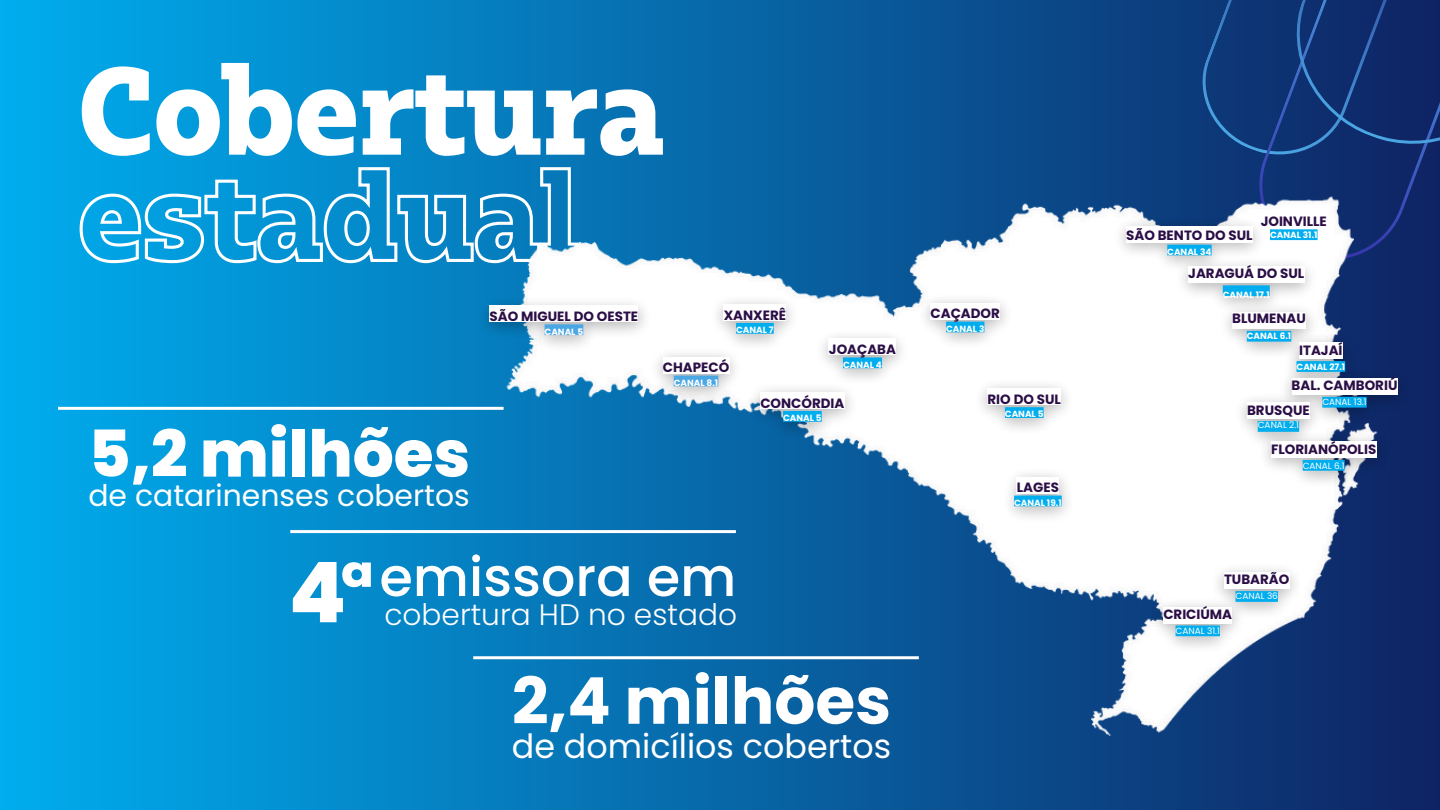
<style>
.page{position:relative;width:1440px;height:810px;background:#fff}
.page>*{position:absolute;margin:0;border:0;box-sizing:border-box;transform-origin:0 0}
.t1{font:800 117.6px "Bw Glenn Slab";color:#fff}
.t2{font:800 83.6px "Poppins";color:#fff}
.t3{font:700 69px "Poppins";color:#fff}
.t4{font:800 64.6px "Poppins";color:#fff}
.t5{font:700 64.6px "Poppins";color:#fff}
.t6{font:500 54px "Poppins";color:#fff}
.t7{font:33.4px "Poppins";color:#fff}
.t8{font:29.8px "Poppins";color:#fff}
.t9{font:300 29.6px "Poppins";color:#fff}
.t10{font:700 13.4px "Poppins";color:#2b0e46}
.t11{font:700 9px "Poppins";color:#fff}
.t12{font:9px "Poppins";color:#fff}
</style>
<div class="page">
<div style="left:0;top:0;width:1440px;height:810px;background:linear-gradient(to right,#00adee,#0f2363)"></div>
<div style="left:1413px;top:164px;width:27px;height:105px;background:#0f2464"></div>
<svg style="left:1193px;top:0;width:247px;height:164px;background:#113474"></svg>
<img style="left:398px;top:159px;width:1015px;height:612px">
<img style="left:459px;top:289px;width:210px;height:71px">
<img style="left:635px;top:340px;width:122px;height:71px">
<img style="left:899px;top:286px;width:132px;height:71px">
<img style="left:700px;top:288px;width:109px;height:70px">
<img style="left:804px;top:322px;width:117px;height:71px">
<img style="left:727px;top:376px;width:151px;height:70px">
<img style="left:1097px;top:209px;width:185px;height:71px">
<img style="left:1162px;top:250px;width:168px;height:71px">
<img style="left:1206px;top:296px;width:126px;height:70px">
<img style="left:962px;top:372px;width:124px;height:70px">
<img style="left:1266px;top:326px;width:109px;height:36px">
<img style="left:1230px;top:362px;width:183px;height:70px">
<img style="left:1209px;top:386px;width:139px;height:70px">
<img style="left:1244px;top:425px;width:160px;height:70px">
<img style="left:966px;top:460px;width:144px;height:71px">
<img style="left:1200px;top:556px;width:114px;height:70px">
<img style="left:1131px;top:590px;width:132px;height:71px">
<div style="left:663px;top:357px;width:66px;height:16px;background:#fff"></div>
<svg style="left:674px;top:376px;width:44px;height:10px"></svg>
<div style="left:931px;top:303px;width:69px;height:16px;background:#fff"></div>
<svg style="left:946px;top:322px;width:38px;height:10px"></svg>
<div style="left:490px;top:306px;width:148px;height:16px;background:#fff"></div>
<svg style="left:545px;top:324px;width:38px;height:11px"></svg>
<div style="left:724px;top:304px;width:62px;height:17px;background:#fff"></div>
<svg style="left:736px;top:323px;width:38px;height:11px"></svg>
<div style="left:829px;top:339px;width:67px;height:16px;background:#fff"></div>
<svg style="left:843px;top:357px;width:39px;height:11px"></svg>
<div style="left:760px;top:392px;width:84px;height:17px;background:#fff"></div>
<svg style="left:783px;top:411px;width:39px;height:11px"></svg>
<div style="left:1188px;top:267px;width:116px;height:16px;background:#fff"></div>
<svg style="left:1223px;top:285px;width:47px;height:11px"></svg>
<div style="left:1261px;top:211px;width:66px;height:16px;background:#fff"></div>
<svg style="left:1270px;top:229px;width:48px;height:11px"></svg>
<div style="left:1126px;top:226px;width:127px;height:16px;background:#fff"></div>
<svg style="left:1167px;top:245px;width:45px;height:10px"></svg>
<div style="left:1232px;top:312px;width:74px;height:16px;background:#fff"></div>
<svg style="left:1247px;top:331px;width:44px;height:11px"></svg>
<div style="left:988px;top:389px;width:73px;height:16px;background:#fff"></div>
<svg style="left:1005px;top:407px;width:39px;height:11px"></svg>
<div style="left:1299px;top:343px;width:44px;height:16px;background:#fff"></div>
<svg style="left:1297px;top:361px;width:48px;height:11px"></svg>
<div style="left:1292px;top:378px;width:105px;height:16px;background:#fff"></div>
<svg style="left:1322px;top:397px;width:45px;height:11px"></svg>
<div style="left:1247px;top:403px;width:63px;height:16px;background:#fff"></div>
<svg style="left:1258px;top:421px;width:41px;height:11px"></svg>
<div style="left:1271px;top:441px;width:105px;height:17px;background:#fff"></div>
<svg style="left:1303px;top:460px;width:42px;height:11px"></svg>
<div style="left:1017px;top:477px;width:42px;height:16px;background:#fff"></div>
<svg style="left:1014px;top:496px;width:48px;height:10px"></svg>
<div style="left:1224px;top:573px;width:65px;height:16px;background:#fff"></div>
<svg style="left:1236px;top:591px;width:42px;height:11px"></svg>
<div style="left:1163px;top:607px;width:69px;height:16px;background:#fff"></div>
<svg style="left:1176px;top:625px;width:44px;height:11px"></svg>
<hr style="left:290px;top:530px;width:446px;height:3px;background:#fff">
<hr style="left:473px;top:656px;width:446px;height:3px;background:#fff">
<svg style="left:78px;top:166px;width:502px;height:99px;background:#2fa1d7"></svg>
<hr style="left:58px;top:407px;width:446px;height:3px;background:#fff">
<p class="t1" style="left:78px;top:39px;width:587px">Cobertura</p>
<h6 class="t10" style="left:490px;top:307px;width:150px">SÃO MIGUEL DO OESTE</h6>
<h6 class="t11" style="left:545px;top:325px;width:40px">CANAL 5</h6>
<p class="t4" style="left:88px;top:409px;width:383px">5,2 milhões</p>
<p class="t8" style="left:88px;top:474px;width:383px">de catarinenses cobertos</p>
<h6 class="t10" style="left:724px;top:306px;width:64px">XANXERÊ</h6>
<h6 class="t11" style="left:736px;top:324px;width:39px">CANAL 7</h6>
<p class="t10" style="left:663px;top:358px;width:68px">CHAPECÓ</p>
<p class="t11" style="left:674px;top:376px;width:46px">CANAL 8.1</p>
<p class="t10" style="left:829px;top:340px;width:69px">JOAÇABA</p>
<p class="t11" style="left:843px;top:358px;width:40px">CANAL 4</p>
<p class="t10" style="left:760px;top:394px;width:86px">CONCÓRDIA</p>
<p class="t11" style="left:783px;top:412px;width:40px">CANAL 5</p>
<p class="t2" style="left:289px;top:534px;width:59px">4</p>
<p class="t3" style="left:341px;top:539px;width:34px">ª</p>
<p class="t6" style="left:379px;top:539px;width:358px">emissora em</p>
<p class="t9" style="left:384px;top:593px;width:354px">cobertura HD no estado</p>
<p class="t5" style="left:512px;top:656px;width:381px">2,4 milhões</p>
<p class="t7" style="left:512px;top:723px;width:381px">de domicílios cobertos</p>
<h6 class="t10" style="left:931px;top:304px;width:71px">CAÇADOR</h6>
<h6 class="t11" style="left:946px;top:322px;width:40px">CANAL 3</h6>
<p class="t10" style="left:988px;top:390px;width:75px">RIO DO SUL</p>
<p class="t11" style="left:1005px;top:408px;width:40px">CANAL 5</p>
<p class="t10" style="left:1017px;top:478px;width:44px">LAGES</p>
<p class="t11" style="left:1014px;top:496px;width:49px">CANAL 19.1</p>
<p class="t10" style="left:1261px;top:212px;width:68px">JOINVILLE</p>
<p class="t10" style="left:1126px;top:226px;width:128px">SÃO BENTO DO SUL</p>
<p class="t11" style="left:1270px;top:229px;width:49px">CANAL 31.1</p>
<p class="t11" style="left:1167px;top:245px;width:46px">CANAL 34</p>
<p class="t10" style="left:1188px;top:263px;width:118px">JARAGUÁ DO SUL</p>
<p class="t11" style="left:1223px;top:288px;width:48px">CANAL 17.1</p>
<p class="t10" style="left:1232px;top:309px;width:75px">BLUMENAU</p>
<p class="t11" style="left:1247px;top:329px;width:46px">CANAL 6.1</p>
<h6 class="t10" style="left:1299px;top:341px;width:45px">ITAJAÍ</h6>
<p class="t11" style="left:1297px;top:361px;width:50px">CANAL 27.1</p>
<p class="t10" style="left:1292px;top:376px;width:107px">BAL. CAMBORIÚ</p>
<h6 class="t12" style="left:1322px;top:395px;width:46px">CANAL 13.1</h6>
<p class="t10" style="left:1247px;top:401px;width:64px">BRUSQUE</p>
<p class="t12" style="left:1258px;top:419px;width:43px">CANAL 2.1</p>
<p class="t10" style="left:1271px;top:440px;width:107px">FLORIANÓPOLIS</p>
<p class="t12" style="left:1303px;top:459px;width:43px">CANAL 6.1</p>
<p class="t10" style="left:1224px;top:570px;width:67px">TUBARÃO</p>
<p class="t12" style="left:1235px;top:589px;width:44px">CANAL 36</p>
<p class="t10" style="left:1163px;top:605px;width:70px">CRICIÚMA</p>
<p class="t12" style="left:1176px;top:625px;width:46px">CANAL 31.1</p>
</div>
